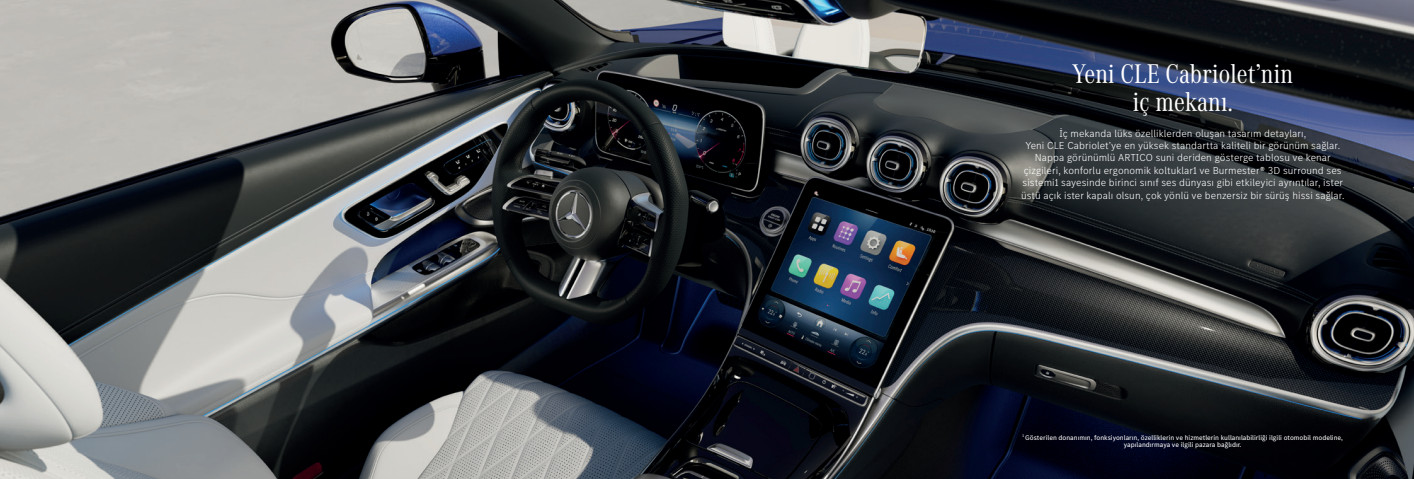
<style>
.page{position:relative;width:1414px;height:479px;background:#fff}
.page>*{position:absolute;margin:0;border:0;box-sizing:border-box;transform-origin:0 0}
.t1{font:28px/28px "MB Corpo A Title Cond";letter-spacing:.01em;color:#fff;text-align:center}
.t2{font:300 10.5px/12.4px "MB Corpo S Text";letter-spacing:.005em;color:#fff;text-align:center}
.t3{font:7px/7.2px "MB Corpo S Text";color:#fff;text-align:center}
</style>
<div class="page">
<img style="left:0;top:0;width:1414px;height:479px">
<h1 class="t1" style="left:1072px;top:57px;width:222px">Yeni CLE Cabriolet’nin iç mekanı.</h1>
<p class="t2" style="left:1021px;top:126px;width:325px">İç mekanda lüks özelliklerden oluşan tasarım detayları,<br>Yeni CLE Cabriolet’ye en yüksek standartta kaliteli bir görünüm sağlar.<br>Nappa görünümlü ARTICO suni deriden gösterge tablosu ve kenar çizgileri, konforlu ergonomik koltuklar1 ve Burmester® 3D surround ses sistemi1 sayesinde birinci sınıf ses dünyası gibi etkileyici ayrıntılar, ister üstü açık ister kapalı olsun, çok yönlü ve benzersiz bir sürüş hissi sağlar.</p>
<p class="t3" style="left:1022px;top:433px;width:322px"><sup>1</sup> Gösterilen donanımın, fonksiyonların, özelliklerin ve hizmetlerin kullanılabilirliği ilgili otomobil modeline, yapılandırmaya ve ilgili pazara bağlıdır.</p>
</div>
